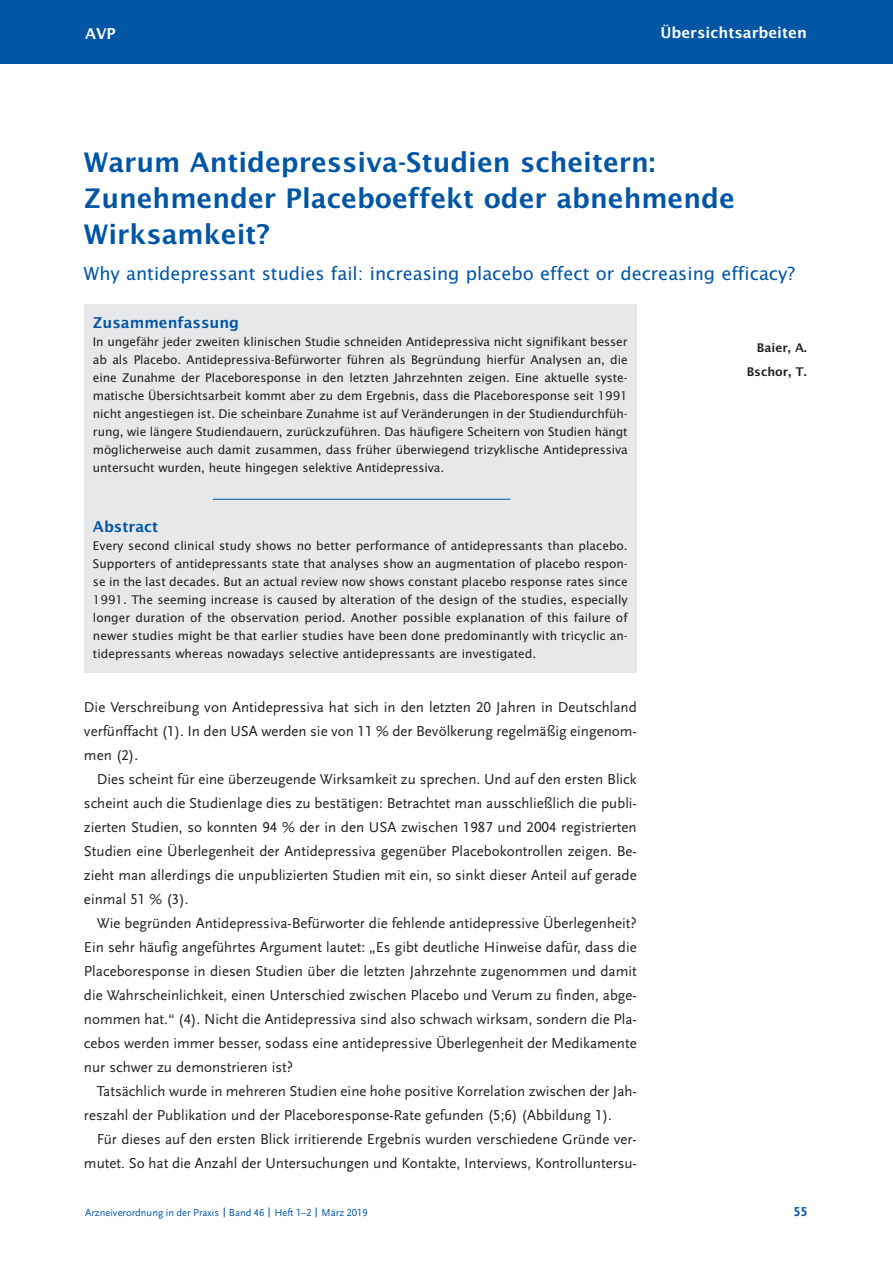
<style>
.page{position:relative;width:893px;height:1263px;background:#fff}
.page>*{position:absolute;margin:0;border:0;box-sizing:border-box;transform-origin:0 0}
.t1{font:600 27px/36px "Lucida Sans";color:#0155a5}
.t2{font:18px "Lucida Sans";color:#0155a5}
.t3{font:15px/24px "Scala Sans LF";color:#231f20;text-align:justify}
.t4{font:600 15px "Lucida Sans";color:#0155a5}
.t5{font:600 15px "Lucida Sans";color:#fff}
.t6{font:700 13.5px "Scala Sans LF";color:#0155a5}
.t7{font:12px/18px "Lucida Sans";letter-spacing:-.005em;color:#231f20;text-align:justify}
.t8{font:600 12px/24px "Lucida Sans";color:#231f20;text-align:right}
.t9{font:10.5px "Scala Sans LF";color:#0155a5}
</style>
<div class="page">
<div style="left:0;top:0;width:892px;height:64px;background:#0155a5"></div>
<div style="left:84px;top:305px;width:553px;height:368px;background:#e7e8e9"></div>
<hr style="left:213px;top:499px;width:297px;height:1px;background:#0155a5">
<p class="t5" style="left:85px;top:25px;width:32px">AVP</p>
<p class="t5" style="left:660px;top:24px;width:148px">Übersichtsarbeiten</p>
<h1 class="t1" style="left:84px;top:145px;width:652px">Warum Antidepressiva-Studien scheitern:<br>Zunehmender Placeboeffekt oder abnehmende<br>Wirksamkeit?</h1>
<p class="t2" style="left:84px;top:263px;width:713px">Why antidepressant studies fail: increasing placebo effect or decreasing efficacy?</p>
<p class="t4" style="left:93px;top:314px;width:148px">Zusammenfassung</p>
<p class="t7" style="left:93px;top:333px;width:536px">In ungefähr jeder zweiten klinischen Studie schneiden Antidepressiva nicht signifikant besser ab als Placebo. Antidepressiva-Befürworter führen als Begründung hierfür Analysen an, die eine Zunahme der Placeboresponse in den letzten Jahrzehnten zeigen. Eine aktuelle syste&shy;matische Übersichtsarbeit kommt aber zu dem Ergebnis, dass die Placeboresponse seit 1991 nicht angestiegen ist. Die scheinbare Zunahme ist auf Veränderungen in der Studiendurchfüh&shy;rung, wie längere Studiendauern, zurückzuführen. Das häufigere Scheitern von Studien hängt möglicherweise auch damit zusammen, dass früher überwiegend trizyklische Antidepressiva untersucht wurden, heute hingegen selektive Antidepressiva.</p>
<p class="t8" style="left:747px;top:336px;width:62px">Baier, A.<br>Bschor, T.</p>
<p class="t4" style="left:93px;top:518px;width:67px">Abstract</p>
<p class="t7" style="left:93px;top:537px;width:536px">Every second clinical study shows no better performance of antidepressants than placebo.<br>Supporters of antidepressants state that analyses show an augmentation of placebo respon&shy;se in the last decades. But an actual review now shows constant placebo response rates since 1991. The seeming increase is caused by alteration of the design of the studies, especially longer duration of the observation period. Another possible explanation of this failure of newer studies might be that earlier studies have been done predominantly with tricyclic an&shy;tidepressants whereas nowadays selective antidepressants are investigated.</p>
<p class="t3" style="left:84px;top:695px;width:554px">die Verschreibung von antidepressiva hat sich in den letzten 20 Jahren in deutschland verfünffacht (1). in den uSa werden sie von 11 % der Bevölkerung regelmäßig eingenom&shy;men (2).</p>
<p class="t3" style="left:84px;top:767px;width:554px;text-indent:13px">dies scheint für eine überzeugende Wirksamkeit zu sprechen. und auf den ersten Blick scheint auch die Studienlage dies zu bestätigen: Betrachtet man ausschließlich die publi&shy;zierten Studien, so konnten 94 % der in den uSa zwischen 1987 und 2004 registrierten Studien eine Überlegenheit der antidepressiva gegenüber placebokontrollen zeigen. Be&shy;zieht man allerdings die unpublizierten Studien mit ein, so sinkt dieser anteil auf gerade einmal 51 % (3).</p>
<p class="t3" style="left:84px;top:911px;width:554px;text-indent:13px">Wie begründen antidepressiva-Befürworter die fehlende antidepressive Überlegenheit?<br>Ein sehr häufig angeführtes argument lautet: „Es gibt deutliche hinweise dafür, dass die placeboresponse in diesen Studien über die letzten Jahrzehnte zugenommen und damit die Wahrscheinlichkeit, einen unterschied zwischen placebo und Verum zu finden, abge&shy;nommen hat.“ (4). nicht die antidepressiva sind also schwach wirksam, sondern die pla&shy;cebos werden immer besser, sodass eine antidepressive Überlegenheit der Medikamente nur schwer zu demonstrieren ist?</p>
<p class="t3" style="left:84px;top:1079px;width:554px;text-indent:13px">tatsächlich wurde in mehreren Studien eine hohe positive korrelation zwischen der Jah&shy;reszahl der publikation und der placeboresponse-rate gefunden (5;6) (abbildung 1).</p>
<p class="t3" style="left:84px;top:1127px;width:554px;text-align:right">Für dieses auf den ersten Blick irritierende Ergebnis wurden verschiedene Gründe ver&shy;mutet. So hat die anzahl der untersuchungen und kontakte, interviews, kontrolluntersu-</p>
<p class="t9" style="left:85px;top:1207px;width:284px">arzneiverordnung in der praxis Band 46 heft 1–2 März 2019</p>
<p class="t6" style="left:794px;top:1204px;width:15px">55</p>
</div>
